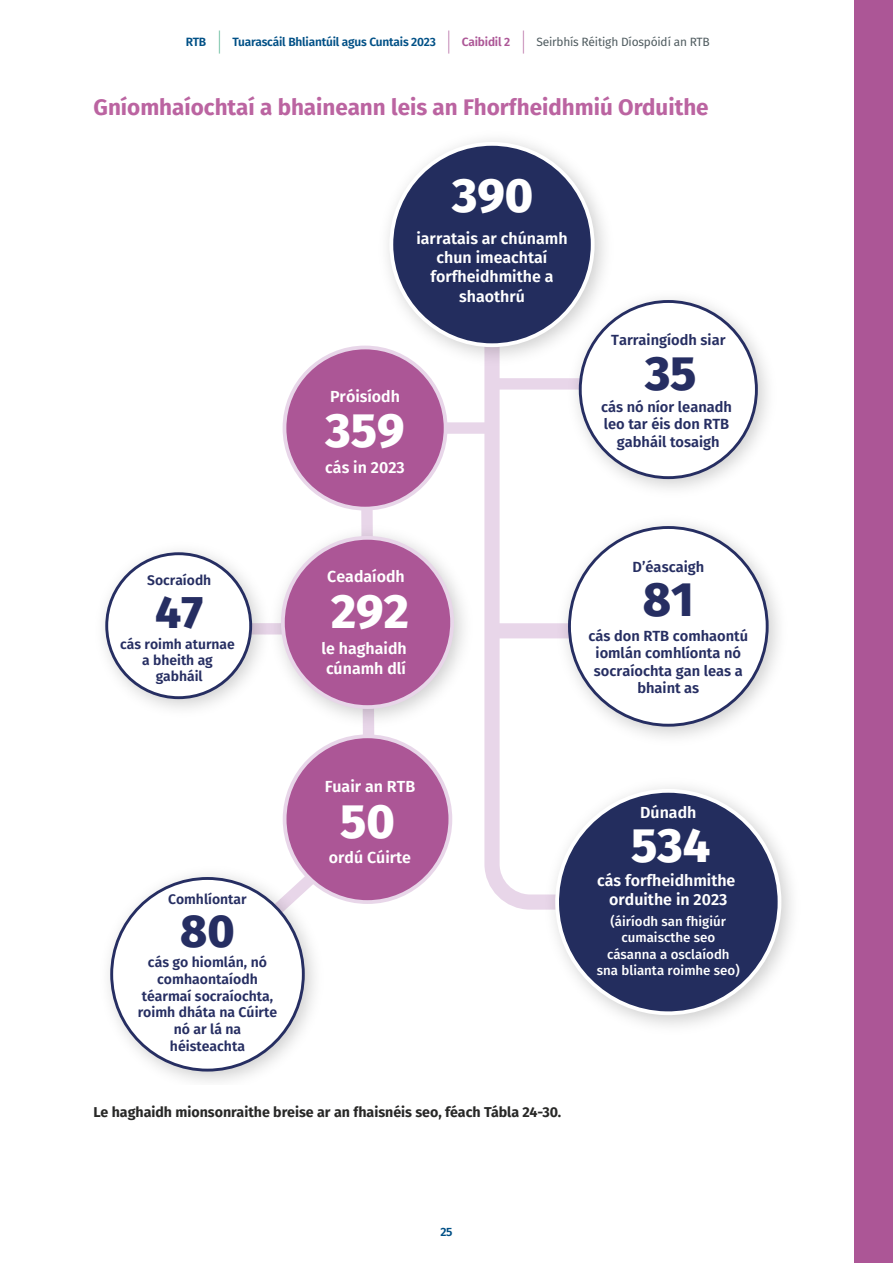
<style>
.page{position:relative;width:893px;height:1263px;background:#fff}
.page>*{position:absolute;margin:0;border:0;box-sizing:border-box;transform-origin:0 0}
.t1{font:800 48px "Fira Sans";color:#fff}
.t2{font:800 48px "Fira Sans";color:#262e62}
.t3{font:800 46.05px "Fira Sans";color:#262e62}
.t4{font:800 45.6px "Fira Sans";color:#262e62}
.Sub_Head_1__2021{font:700 22.5px "Fira Sans";color:#bb64a1}
.t5{font:600 16.05px/19.2px "Fira Sans";color:#fff;text-align:center}
.t6{font:600 14.7px/17.4px "Fira Sans";color:#262e62;text-align:center}
.RTB_Body__2021{font:700 14.25px "Fira Sans";color:#282827}
.t7{font:600 14.1px/16.6px "Fira Sans";color:#262e62;text-align:center}
.t8{font:600 13.95px/15.9px "Fira Sans";color:#262e62;text-align:center}
.t9{font:500 13.35px/16px "Fira Sans";color:#fff;text-align:center}
.t10{font:600 12px "Fira Sans";letter-spacing:-.015em;color:#005086}
.s1{font-weight:300;font-size:25.5px;color:#3ca982}
.s2{font-weight:300;font-size:25.5px;color:#ac5696}
.s3{color:#ac5696}
.s4{font-weight:400;color:#505c60}
</style>
<div class="page">
<div style="left:368px;top:422px;width:125px;height:12px;background:#e8d6e9"></div>
<img style="left:109px;top:858px;width:222px;height:224px">
<div style="left:110px;top:877px;width:195px;height:194px;background:#fff;border:3px solid #262e62;border-radius:50%"></div>
<svg style="left:477px;top:374px;width:83px;height:536px"></svg>
<img style="left:374px;top:140px;width:231px;height:234px">
<div style="left:389px;top:142px;width:206px;height:205px;background:#232d5e;border:4px solid #fff;border-radius:50%"></div>
<div style="left:283px;top:346px;width:164px;height:164px;background:#ac5696;border:4px solid #e8d6e9;border-radius:50%"></div>
<img style="left:560px;top:281px;width:208px;height:208px">
<div style="left:579px;top:300px;width:179px;height:179px;background:#fff;border:3px solid #262e62;border-radius:50%"></div>
<img style="left:104px;top:551px;width:158px;height:158px">
<div style="left:105px;top:552px;width:147px;height:147px;background:#fff;border:3px solid #262e62;border-radius:50%"></div>
<img style="left:549px;top:507px;width:230px;height:246px">
<div style="left:568px;top:526px;width:201px;height:201px;background:#fff;border:3px solid #262e62;border-radius:50%"></div>
<img style="left:262px;top:517px;width:219px;height:219px">
<div style="left:281px;top:536px;width:173px;height:173px;background:#ac5696;border:4px solid #e8d6e9;border-radius:50%"></div>
<img style="left:536px;top:770px;width:256px;height:256px">
<svg style="left:552px;top:787px;width:231px;height:228px;fill:#232d5e"></svg>
<div style="left:283px;top:734px;width:169px;height:170px;background:#ac5696;border:4px solid #e8d6e9;border-radius:50%"></div>
<div style="left:855px;top:0;width:38px;height:1263px;background:#ac5696"></div>
<p class="t10" style="left:186px;top:32px;width:525px">RTB <span class="s1">|</span> Tuarascáil Bhliantúil agus Cuntais 2023 <span class="s2">|</span> <span class="s3">Caibidil 2</span> <span class="s2">|</span> <span class="s4">Seirbhís Réitigh Díospóidí an RTB</span></p>
<p class="Sub_Head_1__2021" style="left:94px;top:88px;width:617px">Gníomhaíochtaí a bhaineann leis an Fhorfheidhmiú Orduithe</p>
<p class="t1" style="left:452px;top:154px;width:83px">390</p>
<p class="t8" style="left:147px;top:571px;width:66px">Socraíodh</p>
<p class="t4" style="left:155px;top:572px;width:49px">47</p>
<p class="t8" style="left:120px;top:635px;width:116px">cás roimh aturnae a bheith ag gabháil</p>
<p class="t8" style="left:168px;top:890px;width:80px">Comhlíontar</p>
<p class="t3" style="left:180px;top:891px;width:56px">80</p>
<p class="t7" style="left:138px;top:953px;width:141px">cás go hiomlán, nó comhaontaíodh téarmaí socraíochta, roimh dháta na Cúirte nó ar lá na héisteachta</p>
<p class="t5" style="left:416px;top:228px;width:153px">iarratais ar chúnamh chun imeachtaí forfheidhmithe a shaothrú</p>
<p class="t5" style="left:330px;top:386px;width:71px">Próisíodh</p>
<p class="t1" style="left:326px;top:389px;width:80px">359</p>
<p class="t5" style="left:325px;top:457px;width:81px">cás in 2023</p>
<p class="t6" style="left:611px;top:330px;width:116px">Tarraingíodh siar</p>
<p class="t2" style="left:645px;top:331px;width:53px">35</p>
<p class="t6" style="left:601px;top:397px;width:132px">cás nó níor leanadh leo tar éis don RTB gabháil tosaigh</p>
<p class="t6" style="left:632px;top:557px;width:73px">D’éascaigh</p>
<p class="t5" style="left:327px;top:565px;width:79px">Ceadaíodh</p>
<p class="t1" style="left:331px;top:570px;width:79px">292</p>
<p class="t2" style="left:643px;top:558px;width:53px">81</p>
<p class="t5" style="left:321px;top:638px;width:87px;text-align:left">le haghaidh cúnamh dlí</p>
<p class="t6" style="left:588px;top:626px;width:161px">cás don RTB comhaontú iomlán comhlíonta nó socraíochta gan leas a bhaint as</p>
<p class="t5" style="left:325px;top:776px;width:92px">Fuair an RTB</p>
<p class="t1" style="left:340px;top:779px;width:56px">50</p>
<p class="t5" style="left:329px;top:847px;width:84px">ordú Cúirte</p>
<p class="t5" style="left:640px;top:802px;width:58px">Dúnadh</p>
<p class="t1" style="left:631px;top:804px;width:81px">534</p>
<p class="t5" style="left:597px;top:870px;width:140px">cás forfheidhmithe orduithe in 2023</p>
<p class="t9" style="left:597px;top:913px;width:144px">(áiríodh san fhigiúr cumaiscthe seo cásanna a osclaíodh sna blianta roimhe seo)</p>
<p class="RTB_Body__2021" style="left:94px;top:1100px;width:469px">Le haghaidh mionsonraithe breise ar an fhaisnéis seo, féach Tábla 24-30.</p>
<p class="t10" style="left:440px;top:1222px;width:14px">25</p>
</div>
